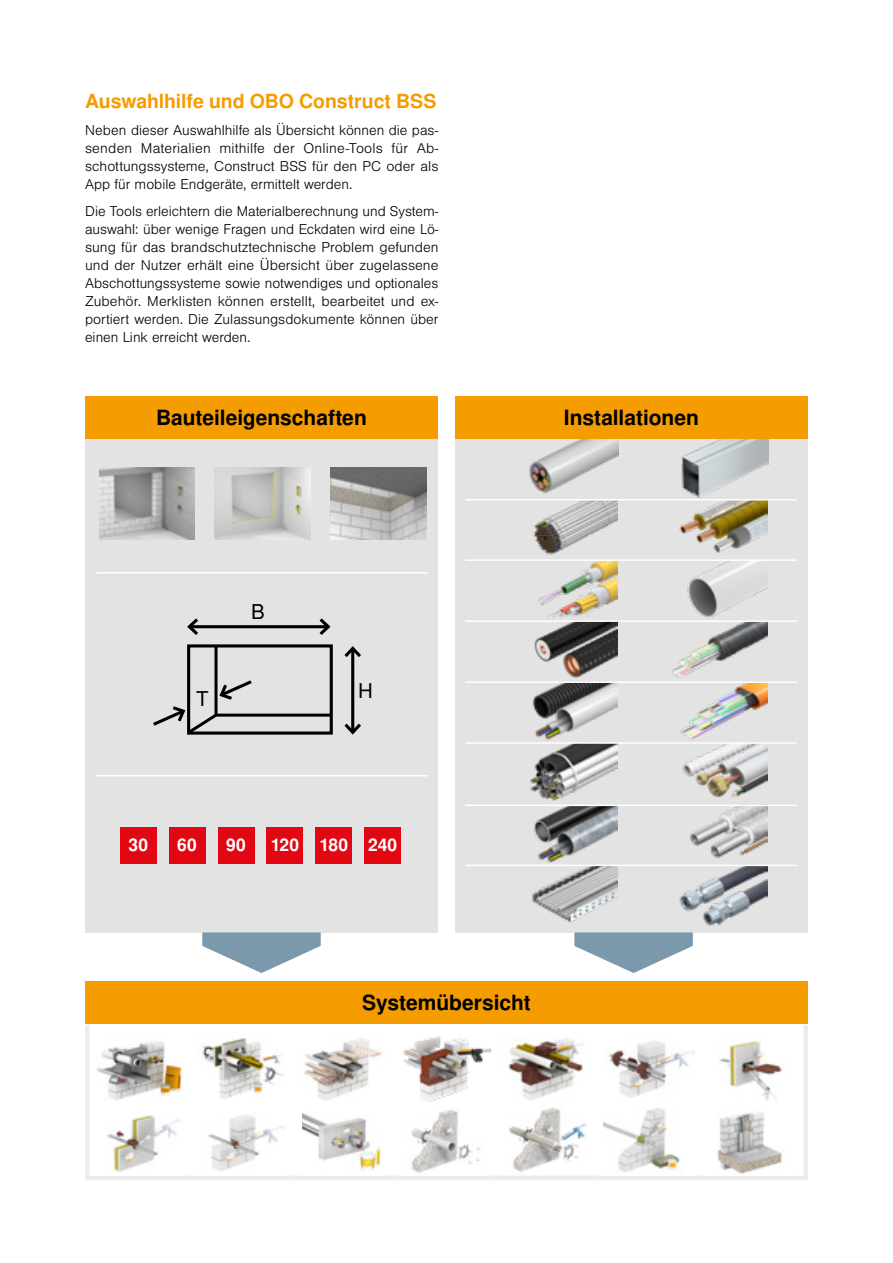
<style>
.page{position:relative;width:893px;height:1263px;background:#fff}
.page>*{position:absolute;margin:0;border:0;box-sizing:border-box;transform-origin:0 0}
.t1{font:700 21px "Nimbus San L";color:#000}
.t2{font:20.4px "Nimbus San L";color:#000}
.t3{font:700 19.5px "Nimbus San L";letter-spacing:-.005em;color:#f59c00}
.t4{font:700 17.4px "Nimbus San L";letter-spacing:.01em;color:#fff}
.t5{font:300 13.5px/18px "Nimbus San L";color:#000;text-align:justify}
</style>
<div class="page">
<div style="left:85px;top:396px;width:353px;height:43px;background:#f59c00"></div>
<div style="left:85px;top:439px;width:353px;height:493px;background:#e3e3e3"></div>
<div style="left:455px;top:396px;width:353px;height:43px;background:#f59c00"></div>
<div style="left:455px;top:439px;width:353px;height:493px;background:#e3e3e3"></div>
<svg style="left:202px;top:932px;width:119px;height:41px"></svg>
<svg style="left:574px;top:932px;width:119px;height:41px"></svg>
<img style="left:215px;top:467px;width:95px;height:72px">
<img style="left:330px;top:467px;width:96px;height:72px">
<hr style="left:96px;top:572px;width:332px;height:1px;background:#fff">
<hr style="left:96px;top:775px;width:332px;height:1px;background:#fff">
<div style="left:120px;top:827px;width:36px;height:36px;background:#e30613"></div>
<div style="left:169px;top:827px;width:36px;height:36px;background:#e30613"></div>
<div style="left:218px;top:827px;width:36px;height:36px;background:#e30613"></div>
<div style="left:267px;top:827px;width:36px;height:36px;background:#e30613"></div>
<div style="left:316px;top:827px;width:36px;height:36px;background:#e30613"></div>
<div style="left:365px;top:827px;width:36px;height:36px;background:#e30613"></div>
<img style="left:99px;top:468px;width:96px;height:71px">
<div style="left:187px;top:644px;width:146px;height:91px;border:3px solid #000"></div>
<hr style="left:351px;top:648px;width:3px;height:84px;background:#000">
<svg style="left:344px;top:646px;width:17px;height:14px"></svg>
<svg style="left:344px;top:720px;width:17px;height:15px"></svg>
<hr style="left:189px;top:625px;width:139px;height:3px;background:#000">
<svg style="left:316px;top:618px;width:15px;height:17px"></svg>
<svg style="left:153px;top:618px;width:102px;height:117px"></svg>
<hr style="left:216px;top:714px;width:115px;height:3px;background:#000">
<img style="left:672px;top:622px;width:96px;height:56px">
<img style="left:534px;top:806px;width:83px;height:57px">
<img style="left:511px;top:500px;width:106px;height:55px">
<img style="left:529px;top:439px;width:89px;height:55px">
<img style="left:680px;top:683px;width:88px;height:115px">
<img style="left:690px;top:806px;width:78px;height:52px">
<img style="left:679px;top:866px;width:89px;height:59px">
<img style="left:687px;top:561px;width:80px;height:57px">
<img style="left:676px;top:500px;width:91px;height:53px">
<img style="left:681px;top:439px;width:87px;height:59px">
<img style="left:532px;top:866px;width:85px;height:56px">
<img style="left:532px;top:683px;width:85px;height:57px">
<img style="left:530px;top:744px;width:87px;height:57px">
<img style="left:534px;top:634px;width:83px;height:44px">
<img style="left:538px;top:561px;width:80px;height:45px">
<img style="left:547px;top:565px;width:70px;height:69px">
<hr style="left:465px;top:499px;width:332px;height:1px;background:#fff">
<hr style="left:465px;top:559px;width:332px;height:2px;background:#fff">
<hr style="left:465px;top:620px;width:332px;height:2px;background:#fff">
<hr style="left:465px;top:681px;width:332px;height:2px;background:#fff">
<hr style="left:465px;top:742px;width:332px;height:2px;background:#fff">
<hr style="left:465px;top:804px;width:332px;height:2px;background:#fff">
<hr style="left:465px;top:864px;width:332px;height:2px;background:#fff">
<div style="left:85px;top:1025px;width:5px;height:76px;background:#ededed"></div>
<div style="left:803px;top:1025px;width:5px;height:76px;background:#ededed"></div>
<div style="left:85px;top:1101px;width:5px;height:75px;background:#ededed"></div>
<div style="left:803px;top:1101px;width:5px;height:75px;background:#ededed"></div>
<hr style="left:85px;top:1176px;width:104px;height:4px;background:#ededed">
<hr style="left:189px;top:1176px;width:102px;height:4px;background:#ededed">
<hr style="left:291px;top:1176px;width:102px;height:4px;background:#ededed">
<hr style="left:393px;top:1176px;width:102px;height:4px;background:#ededed">
<hr style="left:495px;top:1176px;width:103px;height:4px;background:#ededed">
<hr style="left:598px;top:1176px;width:102px;height:4px;background:#ededed">
<hr style="left:700px;top:1176px;width:108px;height:4px;background:#ededed">
<img style="left:96px;top:1041px;width:87px;height:60px">
<img style="left:202px;top:1038px;width:82px;height:61px">
<img style="left:303px;top:1039px;width:79px;height:61px">
<img style="left:403px;top:1036px;width:88px;height:65px">
<img style="left:508px;top:1037px;width:75px;height:63px">
<img style="left:609px;top:1041px;width:85px;height:57px">
<img style="left:719px;top:1041px;width:63px;height:60px">
<img style="left:107px;top:1111px;width:74px;height:61px">
<img style="left:208px;top:1115px;width:75px;height:56px">
<img style="left:302px;top:1112px;width:81px;height:59px">
<img style="left:411px;top:1109px;width:69px;height:65px">
<img style="left:508px;top:1107px;width:79px;height:65px">
<img style="left:603px;top:1108px;width:77px;height:65px">
<img style="left:717px;top:1112px;width:66px;height:62px">
<div style="left:85px;top:981px;width:723px;height:43px;background:#f59c00"></div>
<h3 class="t3" style="left:85px;top:89px;width:353px">Auswahlhilfe und OBO Construct BSS</h3>
<p class="t5" style="left:85px;top:121px;width:355px">Neben dieser Auswahlhilfe als Übersicht können die pas&shy;senden Materialien mithilfe der Online-Tools für Ab&shy;schottungssysteme, Construct BSS für den PC oder als App für mobile Endgeräte, ermittelt werden.</p>
<p class="t5" style="left:85px;top:202px;width:355px">Die Tools erleichtern die Materialberechnung und System&shy;auswahl: über wenige Fragen und Eckdaten wird eine Lö&shy;sung für das brandschutztechnische Problem gefunden und der Nutzer erhält eine Übersicht über zugelassene Abschottungssysteme sowie notwendiges und optionales Zubehör. Merklisten können erstellt, bearbeitet und ex&shy;portiert werden. Die Zulassungsdokumente können über einen Link erreicht werden.</p>
<h1 class="t1" style="left:156px;top:405px;width:212px">Bauteileigenschaften</h1>
<h1 class="t1" style="left:564px;top:405px;width:137px">Installationen</h1>
<h2 class="t2" style="left:196px;top:687px;width:14px">T</h2>
<h2 class="t2" style="left:251px;top:600px;width:15px">B</h2>
<h2 class="t2" style="left:358px;top:678px;width:16px">H</h2>
<p class="t4" style="left:128px;top:834px;width:21px">30</p>
<p class="t4" style="left:177px;top:834px;width:21px">60</p>
<p class="t4" style="left:226px;top:834px;width:21px">90</p>
<p class="t4" style="left:271px;top:834px;width:128px">120 180 240</p>
<h1 class="t1" style="left:362px;top:990px;width:170px">Systemübersicht</h1>
</div>
